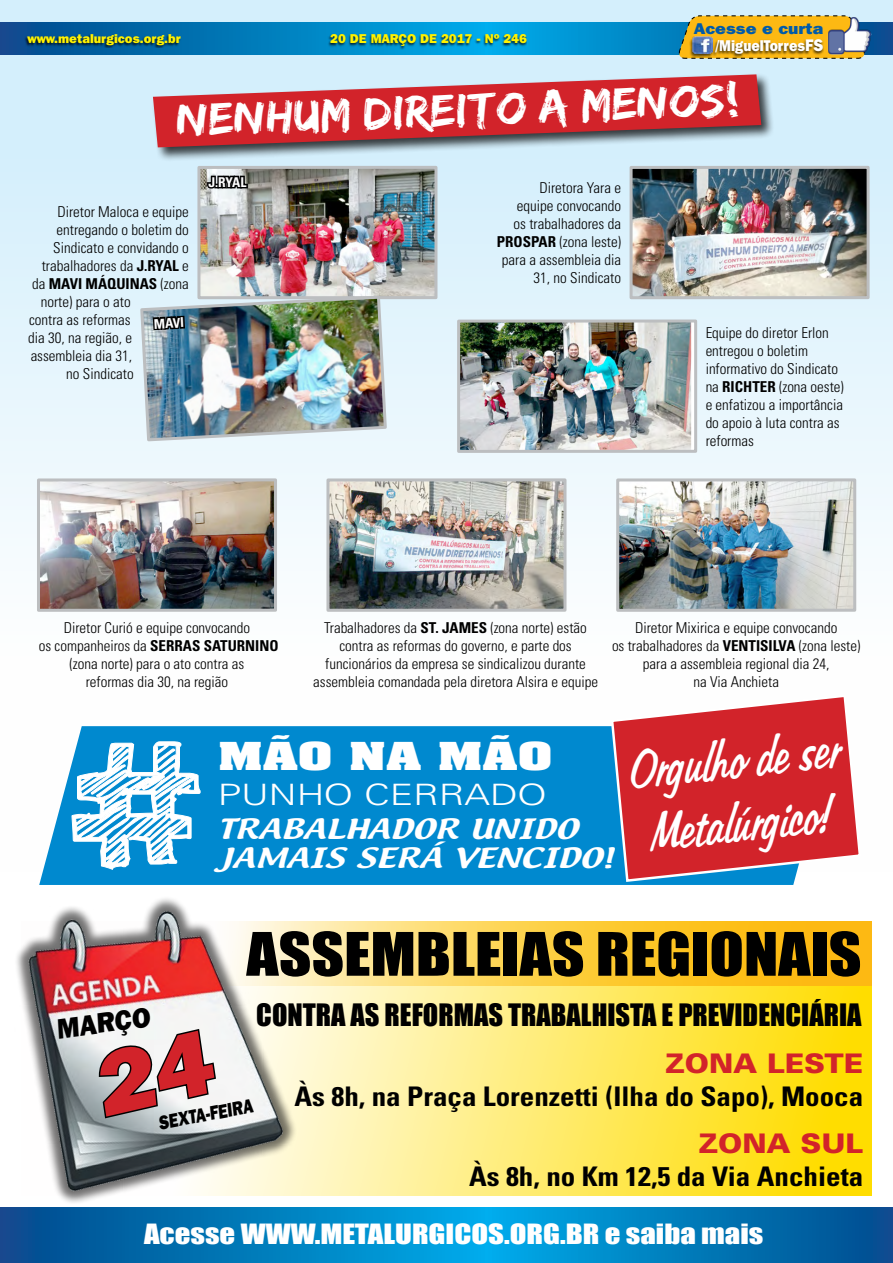
<style>
.page{position:relative;width:893px;height:1263px;background:#fff}
.page>*{position:absolute;margin:0;border:0;box-sizing:border-box;transform-origin:0 0}
.t1{font:55.35px "Impact";color:#000;scale:1.14 1}
.t2{font:italic 53.25px/63.8px "Tabitha";color:#fff;scale:.72 1}
.t3{font:40.2px "Edo";color:#fff;scale:1.08 1}
.t4{font:700 32.85px "Aachen";color:#fff;scale:1.47 1}
.t5{font:300 29.4px "Univers";color:#fff;scale:1.3 1}
.t6{font:28.35px "Impact";color:#000}
.t7{font:800 28.35px "Franklin Gothic";color:#000;scale:.93 1}
.t8{font:700 condensed 27px "Univers";color:#000;scale:1.07 1}
.t9{font:900 27px "Univers";color:#d2232a;scale:1.07 1}
.t10{font:25.65px "Impact";color:#fff;scale:1.2 1}
.t11{font:24.3px/29.2px "Textile";color:#fff;scale:1.38 1}
.t12{font:800 19.8px "Franklin Gothic";color:#000;scale:.8 1}
.t13{font:800 15.45px/17.4px "Franklin Gothic IT Cby BT";color:#fff;text-align:right;scale:.88 1}
.t14{font:300 condensed 15px/18px "Univers";color:#000;text-align:center}
.t15{font:700 condensed 15px "Univers";color:#000}
.t16{font:700 condensed 13.5px "Univers";color:#fff}
.t17{font:800 12.75px "Franklin Gothic IT Cby BT";color:#fff200}
.s1{color:#005baa}
.s2{font-size:16.65px}
.s3{font-weight:700}
.s4{font-weight:300}
</style>
<div class="page">
<svg style="left:297px;top:985px;width:575px;height:211px;background:#fee965"></svg>
<svg style="left:297px;top:921px;width:575px;height:64px;background:#fdce48"></svg>
<div style="left:0;top:0;width:893px;height:872px;background:linear-gradient(to bottom,#caebfa,#fff)"></div>
<svg style="left:0;top:1208px;width:893px;height:55px;background:#007aba"></svg>
<div style="left:39px;top:726px;width:755px;height:159px;background:#0089cf"></div>
<svg style="left:72px;top:741px;width:128px;height:129px"></svg>
<svg style="left:609px;top:693px;width:254px;height:190px"></svg>
<svg style="left:0;top:23px;width:893px;height:31px;background:#017ebe"></svg>
<div style="left:24px;top:34px;width:157px;height:14px;background:#000;opacity:.75"></div>
<div style="left:327px;top:33px;width:200px;height:16px;background:#000;opacity:.75"></div>
<svg style="left:677px;top:15px;width:189px;height:44px;background:#e1b22d"></svg>
<div style="left:711px;top:39px;width:112px;height:19px;background:#000;opacity:.75"></div>
<div style="left:689px;top:36px;width:24px;height:22px;background:#000;opacity:.75"></div>
<img style="left:693px;top:37px;width:20px;height:17px">
<img style="left:827px;top:17px;width:45px;height:38px">
<img style="left:201px;top:191px;width:232px;height:104px">
<div style="left:197px;top:166px;width:240px;height:133px;border:3px solid #bcbec0"></div>
<img style="left:41px;top:482px;width:232px;height:126px">
<div style="left:37px;top:478px;width:240px;height:134px;border:3px solid #bcbec0"></div>
<img style="left:330px;top:482px;width:232px;height:126px">
<div style="left:326px;top:478px;width:240px;height:134px;border:3px solid #bcbec0"></div>
<img style="left:620px;top:482px;width:232px;height:126px">
<div style="left:616px;top:478px;width:240px;height:134px;border:3px solid #bcbec0"></div>
<img style="left:634px;top:170px;width:232px;height:125px">
<div style="left:630px;top:166px;width:240px;height:133px;border:3px solid #bcbec0"></div>
<img style="left:461px;top:323px;width:230px;height:126px">
<div style="left:457px;top:319px;width:240px;height:134px;border:3px solid #bcbec0"></div>
<div style="left:152px;top:73px;width:623px;height:89px;background:#000;opacity:.75"></div>
<div style="left:14px;top:896px;width:283px;height:308px;background:#000;opacity:.55"></div>
<img style="left:15px;top:901px;width:280px;height:295px">
<svg style="left:153px;top:74px;width:608px;height:117px;background:#bd7d85"></svg>
<img style="left:139px;top:206px;width:249px;height:237px">
<svg style="left:94px;top:1025px;width:126px;height:95px"></svg>
<p class="t17" style="left:28px;top:31px;width:155px">www.metalurgicos.org.br</p>
<p class="t17" style="left:330px;top:31px;width:198px">20 DE MARÇO DE 2017 - Nº 246</p>
<p class="t13" style="left:694px;top:19px;width:148px"><span class="s1">Acesse e curta </span>/MiguelTorres<span class="s2">FS</span></p>
<h3 class="t3" style="left:176px;top:100px;width:523px;rotate:-2deg">NENHUM DIREITO A MENOS!</h3>
<p class="t14" style="left:57px;top:202px;width:133px">Diretor Maloca e equipe</p>
<p class="t14" style="left:57px;top:220px;width:134px">entregando o boletim do</p>
<p class="t14" style="left:53px;top:238px;width:137px">Sindicato e convidando o</p>
<p class="t14" style="left:42px;top:256px;width:149px">trabalhadores da <span class="s3">J.RYAL</span> e</p>
<p class="t15" style="left:32px;top:274px;width:158px"><span class="s4">da</span> MAVI MÁQUINAS <span class="s4">(zona</span></p>
<p class="t14" style="left:41px;top:292px;width:91px">norte) para o ato</p>
<p class="t14" style="left:29px;top:310px;width:103px">contra as reformas</p>
<p class="t14" style="left:28px;top:328px;width:106px">dia 30, na região, e</p>
<p class="t14" style="left:31px;top:346px;width:103px">assembleia dia 31,</p>
<p class="t14" style="left:66px;top:364px;width:69px">no Sindicato</p>
<p class="t16" style="left:153px;top:315px;width:32px;rotate:-3deg">MAVI</p>
<p class="t16" style="left:208px;top:174px;width:40px">J.RYAL</p>
<p class="t14" style="left:497px;top:179px;width:126px;text-align:right">Diretora Yara e<br>equipe convocando<br>os trabalhadores da<br><span class="s3">PROSPAR</span> (zona leste) para a assembleia dia<br>31, no Sindicato</p>
<p class="t14" style="left:706px;top:324px;width:140px;text-align:left">Equipe do diretor Erlon entregou o boletim informativo do Sindicato na <span class="s3">RICHTER</span> (zona oeste) e enfatizou a importância do apoio à luta contra as reformas</p>
<p class="t14" style="left:39px;top:618px;width:241px">Diretor Curió e equipe convocando<br>os companheiros da <span class="s3">SERRAS SATURNINO </span>(zona norte) para o ato contra as<br>reformas dia 30, na região</p>
<p class="t14" style="left:313px;top:618px;width:286px">Trabalhadores da <span class="s3">ST. JAMES</span> (zona norte) estão contra as reformas do governo, e parte dos funcionários da empresa se sindicalizou durante assembleia comandada pela diretora Alsira e equipe</p>
<p class="t14" style="left:612px;top:618px;width:250px">Diretor Mixirica e equipe convocando<br>os trabalhadores da <span class="s3">VENTISILVA</span> (zona leste) para a assembleia regional dia 24,<br>na Via Anchieta</p>
<h3 class="t7" style="left:54px;top:1013px;width:103px;rotate:-8deg">MARÇO</h3>
<h3 class="t4" style="left:218px;top:732px;width:229px">MÃO NA MÃO</h3>
<h3 class="t5" style="left:218px;top:777px;width:255px">PUNHO CERRADO</h3>
<h3 class="t11" style="left:218px;top:815px;width:288px">TRABALHADOR UNIDO<br>JAMAIS SERÁ VENCIDO!</h3>
<h2 class="t2" style="left:621px;top:738px;width:296px;rotate:-6deg">Orgulho de ser<br>Metalúrgico!</h2>
<h1 class="t1" style="left:246px;top:911px;width:541px">ASSEMBLEIAS REGIONAIS</h1>
<h3 class="t6" style="left:256px;top:992px;width:607px">CONTRA AS REFORMAS TRABALHISTA E PREVIDENCIÁRIA</h3>
<h3 class="t12" style="left:156px;top:1112px;width:121px;rotate:-11deg">SEXTA-FEIRA</h3>
<h3 class="t9" style="left:666px;top:1047px;width:186px">ZONA LESTE</h3>
<h3 class="t8" style="left:294px;top:1080px;width:533px">Às 8h, na Praça Lorenzetti (Ilha do Sapo), Mooca</h3>
<h3 class="t9" style="left:699px;top:1127px;width:155px">ZONA SUL</h3>
<h3 class="t8" style="left:469px;top:1159px;width:370px">Às 8h, no Km 12,5 da Via Anchieta</h3>
<h3 class="t10" style="left:144px;top:1214px;width:518px">Acesse WWW.METALURGICOS.ORG.BR e saiba mais</h3>
</div>
